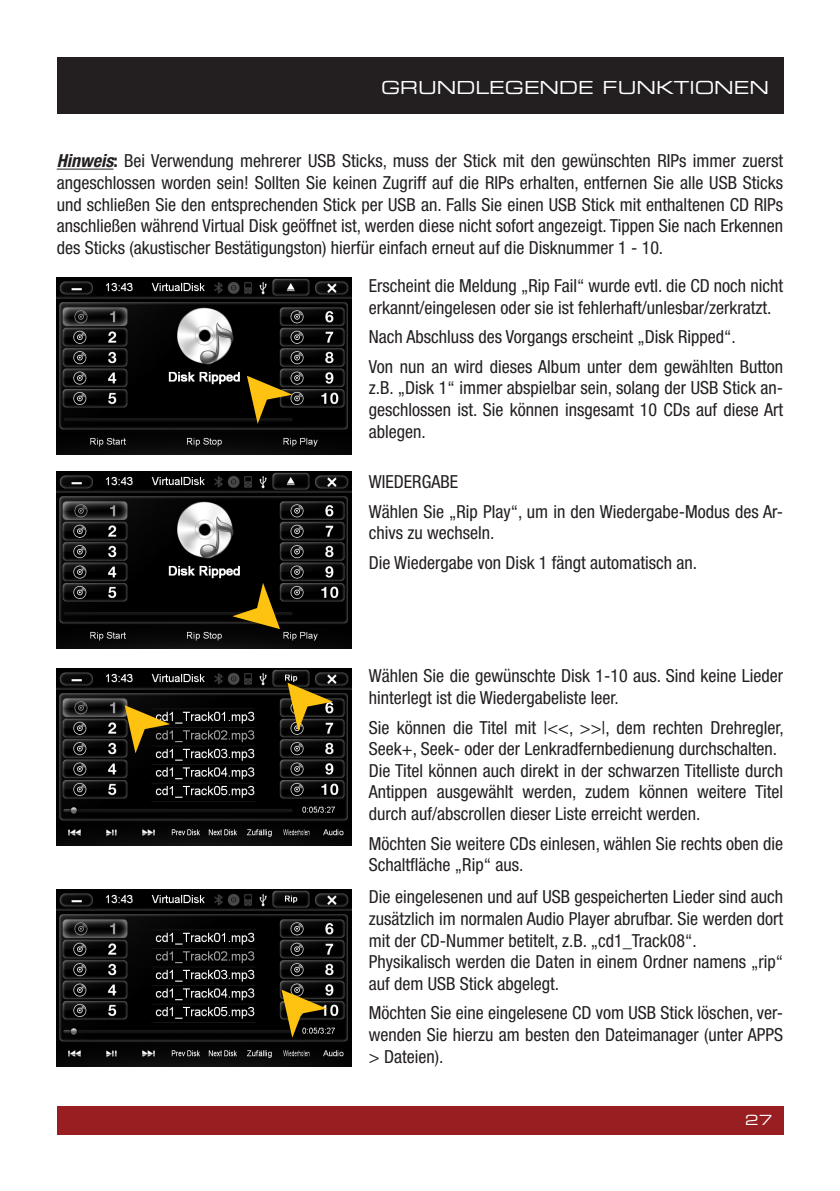
<style>
.page{position:relative;width:840px;height:1191px;background:#fff}
.page>*{position:absolute;margin:0;border:0;box-sizing:border-box;transform-origin:0 0}
.t1{font:condensed 18px/21.6px "Helvetica Neue";color:#231f20}
.t2{font:18px "Eurostile Extended Two";color:#fff}
.t3{font:14px "Eurostile Extended Two";color:#fff}
.s1{font-weight:700;font-style:italic}
.s2{font-weight:700}
</style>
<div class="page">
<div style="left:57px;top:1106px;width:725px;height:28px;background:#981e21"></div>
<div style="left:57px;top:57px;width:725px;height:56px;background:#231f20"></div>
<hr style="left:57px;top:169px;width:56px;height:1px;background:#231f20">
<img style="left:57px;top:278px;width:294px;height:177px">
<img style="left:57px;top:472px;width:294px;height:177px">
<img style="left:57px;top:668px;width:294px;height:177px">
<img style="left:57px;top:889px;width:294px;height:177px">
<svg style="left:247px;top:376px;width:45px;height:48px;background:#58440a"></svg>
<svg style="left:232px;top:583px;width:48px;height:46px;background:#534006"></svg>
<svg style="left:125px;top:705px;width:45px;height:48px;background:#614d13"></svg>
<svg style="left:281px;top:989px;width:46px;height:48px;background:#604d14"></svg>
<svg style="left:287px;top:682px;width:46px;height:49px;background:#65521a"></svg>
<p class="t2" style="left:381px;top:75px;width:389px">GRUNDLEGENDE FUNKTIONEN</p>
<p class="t1" style="left:57px;top:150px;width:727px;text-align:justify"><span class="s1">Hinweis</span><span class="s2">:</span> Bei Verwendung mehrerer USB Sticks, muss der Stick mit den gewünschten RIPs immer zuerst angeschlossen worden sein! Sollten Sie keinen Zugriff auf die RIPs erhalten, entfernen Sie alle USB Sticks und schließen Sie den entsprechenden Stick per USB an. Falls Sie einen USB Stick mit enthaltenen CD RIPs anschließen während Virtual Disk geöffnet ist, werden diese nicht sofort angezeigt. Tippen Sie nach Erkennen des Sticks (akustischer Bestätigungston) hierfür einfach erneut auf die Disknummer 1 - 10.</p>
<p class="t1" style="left:369px;top:275px;width:415px">Erscheint die Meldung „Rip Fail“ wurde evtl. die CD noch nicht erkannt/eingelesen oder sie ist fehlerhaft/unlesbar/zerkratzt.</p>
<p class="t1" style="left:369px;top:322px;width:415px;line-height:29.6px">Nach Abschluss des Vorgangs erscheint „Disk Ripped“.<br>Von nun an wird dieses Album unter dem gewählten Button</p>
<p class="t1" style="left:369px;top:377px;width:415px;text-align:justify">z.B. „Disk 1“ immer abspielbar sein, solang der USB Stick an&shy;geschlossen ist. Sie können insgesamt 10 CDs auf diese Art ablegen.</p>
<p class="t1" style="left:369px;top:467px;width:415px;line-height:29.6px">WIEDERGABE<br>Wählen Sie „Rip Play“, um in den Wiedergabe-Modus des Ar-</p>
<p class="t1" style="left:369px;top:518px;width:329px;line-height:29.6px">chivs zu wechseln.<br>Die Wiedergabe von Disk 1 fängt automatisch an.</p>
<p class="t1" style="left:369px;top:665px;width:415px">Wählen Sie die gewünschte Disk 1-10 aus. Sind keine Lieder hinterlegt ist die Wiedergabeliste leer.</p>
<p class="t1" style="left:369px;top:716px;width:416px">Sie können die Titel mit |&lt;&lt;, &gt;&gt;|, dem rechten Drehregler, Seek+, Seek- oder der Lenkradfernbedienung durchschalten.<br>Die Titel können auch direkt in der schwarzen Titelliste durch Antippen ausgewählt werden, zudem können weitere Titel durch auf/abscrollen dieser Liste erreicht werden.</p>
<p class="t1" style="left:369px;top:832px;width:415px">Möchten Sie weitere CDs einlesen, wählen Sie rechts oben die<br>Schaltfläche „Rip“ aus.</p>
<p class="t1" style="left:369px;top:886px;width:415px">Die eingelesenen und auf USB gespeicherten Lieder sind auch zusätzlich im normalen Audio Player abrufbar. Sie werden dort mit der CD-Nummer betitelt, z.B. „cd1_Track08“.<br>Physikalisch werden die Daten in einem Ordner namens „rip“ auf dem USB Stick abgelegt.</p>
<p class="t1" style="left:369px;top:1002px;width:415px;text-align:justify">Möchten Sie eine eingelesene CD vom USB Stick löschen, ver&shy;wenden Sie hierzu am besten den Dateimanager (unter APPS &gt; Dateien).</p>
<p class="t3" style="left:744px;top:1110px;width:28px">27</p>
</div>
